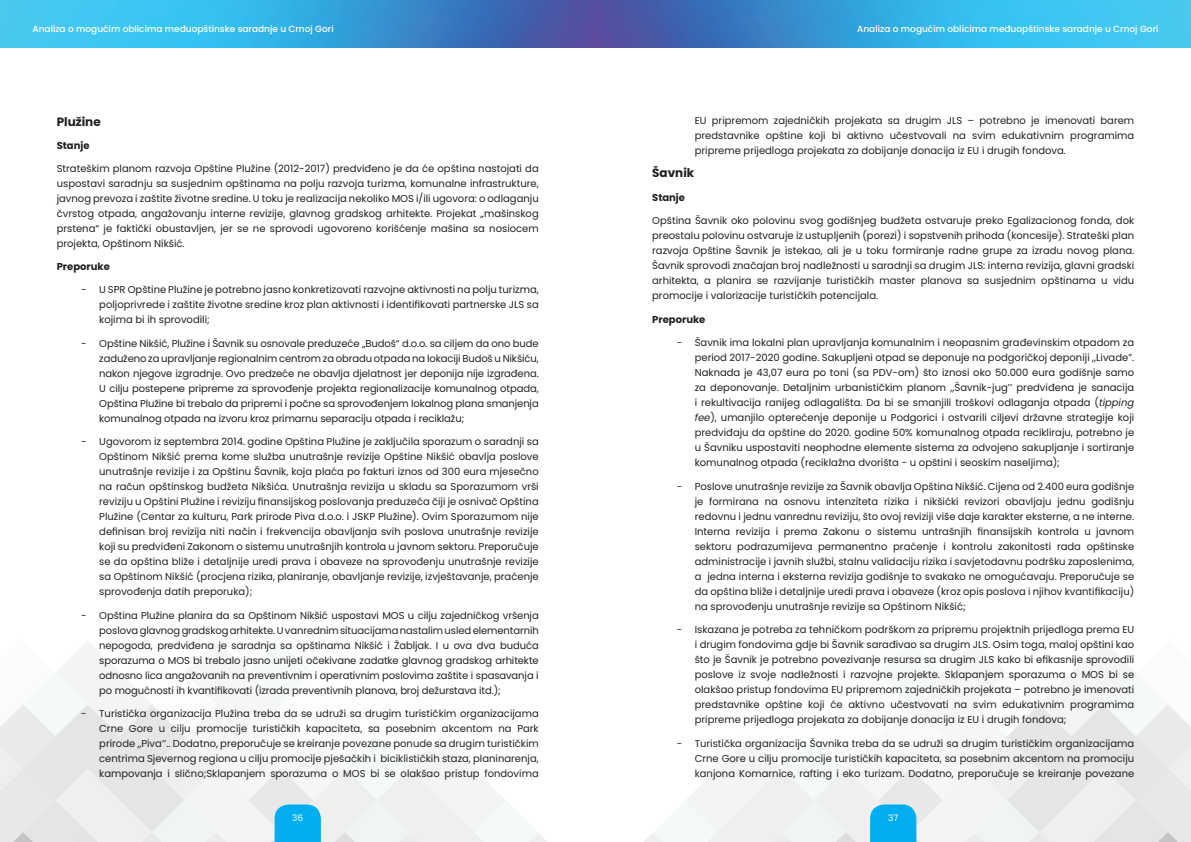
<style>
.page{position:relative;width:1191px;height:842px;background:#fff}
.page>*{position:absolute;margin:0;border:0;box-sizing:border-box;transform-origin:0 0}
.t1{font:700 12px "Poppins";color:#231f20}
.t2{font:10px/15px "Poppins";color:#231f20;text-align:justify}
.t3{font:700 10px "Poppins";color:#231f20}
.t4{font:500 9px "Poppins";color:#fff}
.t5{font:9px "Poppins";color:#fff}
.s1{font-style:italic}
</style>
<div class="page">
<svg style="left:0;top:0;width:595px;height:47px;background:#3b9ed7"></svg>
<svg style="left:595px;top:0;width:596px;height:47px;background:#3b9ed7"></svg>
<svg style="left:275px;top:804px;width:46px;height:38px;background:#0db1ee"></svg>
<svg style="left:870px;top:804px;width:46px;height:38px;background:#0db1ee"></svg>
<p class="t4" style="left:32px;top:24px;width:303px">Analiza o mogućim oblicima međuopštinske saradnje u Crnoj Gori</p>
<p class="t4" style="left:857px;top:24px;width:303px">Analiza o mogućim oblicima međuopštinske saradnje u Crnoj Gori</p>
<p class="t1" style="left:57px;top:115px;width:46px">Plužine</p>
<p class="t3" style="left:57px;top:139px;width:34px">Stanje</p>
<p class="t2" style="left:57px;top:161px;width:483px">Strateškim planom razvoja Opštine Plužine (2012-2017) predviđeno je da će opština nastojati da uspostavi saradnju sa susjednim opštinama na polju razvoja turizma, komunalne infrastrukture, javnog prevoza i zaštite životne sredine. U toku je realizacija nekoliko MOS i/ili ugovora: o odlaganju čvrstog otpada, angažovanju interne revizije, glavnog gradskog arhitekte. Projekat „mašinskog prstena“ je faktički obustavljen, jer se ne sprovodi ugovoreno korišćenje mašina sa nosiocem projekta, Opštinom Nikšić.</p>
<p class="t3" style="left:57px;top:260px;width:55px">Preporuke</p>
<p class="t2" style="left:99px;top:282px;width:441px;text-indent:-18px">- U SPR Opštine Plužine je potrebno jasno konkretizovati razvojne aktivnosti na polju turizma, poljoprivrede i zaštite životne sredine kroz plan aktivnosti i identifikovati partnerske JLS sa kojima bi ih sprovodili;</p>
<p class="t2" style="left:99px;top:336px;width:441px;text-indent:-18px">- Opštine Nikšić, Plužine i Šavnik su osnovale preduzeće „Budoš“ d.o.o. sa ciljem da ono bude zaduženo za upravljanje regionalnim centrom za obradu otpada na lokaciji Budoš u Nikšiću, nakon njegove izgradnje. Ovo predzeće ne obavlja djelatnost jer deponija nije izgrađena.<br>U cilju postepene pripreme za sprovođenje projekta regionalizacije komunalnog otpada, Opština Plužine bi trebalo da pripremi i počne sa sprovođenjem lokalnog plana smanjenja komunalnog otpada na izvoru kroz primarnu separaciju otpada i reciklažu;</p>
<p class="t2" style="left:99px;top:434px;width:441px;text-indent:-18px">- Ugovorom iz septembra 2014. godine Opština Plužine je zaključila sporazum o saradnji sa Opštinom Nikšić prema kome služba unutrašnje revizije Opštine Nikšić obavlja poslove unutrašnje revizije i za Opštinu Šavnik, koja plaća po fakturi iznos od 300 eura mjesečno na račun opštinskog budžeta Nikšića. Unutrašnja revizija u skladu sa Sporazumom vrši reviziju u Opštini Plužine i reviziju finansijskog poslovanja preduzeća čiji je osnivač Opština Plužine (Centar za kulturu, Park prirode Piva d.o.o. i JSKP Plužine). Ovim Sporazumom nije definisan broj revizija niti način i frekvencija obavljanja svih poslova unutrašnje revizije koji su predviđeni Zakonom o sistemu unutrašnjih kontrola u javnom sektoru. Preporučuje se da opština bliže i detaljnije uredi prava i obaveze na sprovođenju unutrašnje revizije sa Opštinom Nikšić (procjena rizika, planiranje, obavljanje revizije, izvještavanje, praćenje sprovođenja datih preporuka);</p>
<p class="t2" style="left:99px;top:608px;width:441px;text-indent:-18px">- Opština Plužine planira da sa Opštinom Nikšić uspostavi MOS u cilju zajedničkog vršenja poslova glavnog gradskog arhitekte. U vanrednim situacijama nastalim usled elementarnih nepogoda, predviđena je saradnja sa opštinama Nikšić i Žabljak. I u ova dva buduća sporazuma o MOS bi trebalo jasno unijeti očekivane zadatke glavnog gradskog arhitekte odnosno lica angažovanih na preventivnim i operativnim poslovima zaštite i spasavanja i po mogućnosti ih kvantifikovati (izrada preventivnih planova, broj dežurstava itd.);</p>
<p class="t2" style="left:99px;top:706px;width:441px;text-indent:-18px">- Turistička organizacija Plužina treba da se udruži sa drugim turističkim organizacijama Crne Gore u cilju promocije turističkih kapaciteta, sa posebnim akcentom na Park prirode ,,Piva’’.. Dodatno, preporučuje se kreiranje povezane ponude sa drugim turističkim centrima Sjevernog regiona u cilju promocije pješačkih i biciklističkih staza, planinarenja, kampovanja i slično;Sklapanjem sporazuma o MOS bi se olakšao pristup fondovima</p>
<p class="t2" style="left:694px;top:113px;width:441px">EU pripremom zajedničkih projekata sa drugim JLS – potrebno je imenovati barem predstavnike opštine koji bi aktivno učestvovali na svim edukativnim programima pripreme prijedloga projekata za dobijanje donacija iz EU i drugih fondova.</p>
<p class="t1" style="left:652px;top:166px;width:44px">Šavnik</p>
<p class="t3" style="left:652px;top:192px;width:34px">Stanje</p>
<p class="t2" style="left:652px;top:213px;width:483px">Opština Šavnik oko polovinu svog godišnjeg budžeta ostvaruje preko Egalizacionog fonda, dok preostalu polovinu ostvaruje iz ustupljenih (porezi) i sopstvenih prihoda (koncesije). Strateški plan razvoja Opštine Šavnik je istekao, ali je u toku formiranje radne grupe za izradu novog plana.<br>Šavnik sprovodi značajan broj nadležnosti u saradnji sa drugim JLS: interna revizija, glavni gradski arhitekta, a planira se razvijanje turističkih master planova sa susjednim opštinama u vidu promocije i valorizacije turističkih potencijala.</p>
<p class="t3" style="left:652px;top:314px;width:55px">Preporuke</p>
<p class="t2" style="left:694px;top:335px;width:441px;text-indent:-18px">- Šavnik ima lokalni plan upravljanja komunalnim i neopasnim građevinskim otpadom za period 2017-2020 godine. Sakupljeni otpad se deponuje na podgoričkoj deponiji ,,Livade”.<br>Naknada je 43,07 eura po toni (sa PDV-om) što iznosi oko 50.000 eura godišnje samo za deponovanje. Detaljnim urbanističkim planom ,,Šavnik-jug’’ predviđena je sanacija i rekultivacija ranijeg odlagališta. Da bi se smanjili troškovi odlaganja otpada (<span class="s1">tipping fee</span>), umanjilo opterećenje deponije u Podgorici i ostvarili ciljevi državne strategije koji predviđaju da opštine do 2020. godine 50% komunalnog otpada recikliraju, potrebno je u Šavniku uspostaviti neophodne elemente sistema za odvojeno sakupljanje i sortiranje komunalnog otpada (reciklažna dvorišta - u opštini i seoskim naseljima);</p>
<p class="t2" style="left:694px;top:479px;width:441px;text-indent:-18px">- Poslove unutrašnje revizije za Šavnik obavlja Opština Nikšić. Cijena od 2.400 eura godišnje je formirana na osnovu intenziteta rizika i nikšićki revizori obavljaju jednu godišnju redovnu i jednu vanrednu reviziju, što ovoj reviziji više daje karakter eksterne, a ne interne.<br>Interna revizija i prema Zakonu o sistemu untrašnjih finansijskih kontrola u javnom sektoru podrazumijeva permanentno praćenje i kontrolu zakonitosti rada opštinske administracije i javnih službi, stalnu validaciju rizika i savjetodavnu podršku zaposlenima, a jedna interna i eksterna revizija godišnje to svakako ne omogućavaju. Preporučuje se da opština bliže i detaljnije uredi prava i obaveze (kroz opis poslova i njihov kvantifikaciju) na sprovođenju unutrašnje revizije sa Opštinom Nikšić;</p>
<p class="t2" style="left:694px;top:622px;width:441px;text-indent:-18px">- Iskazana je potreba za tehničkom podrškom za pripremu projektnih prijedloga prema EU i drugim fondovima gdje bi Šavnik sarađivao sa drugim JLS. Osim toga, maloj opštini kao što je Šavnik je potrebno povezivanje resursa sa drugim JLS kako bi efikasnije sprovodili poslove iz svoje nadležnosti i razvojne projekte. Sklapanjem sporazuma o MOS bi se olakšao pristup fondovima EU pripremom zajedničkih projekata – potrebno je imenovati predstavnike opštine koji će aktivno učestvovati na svim edukativnim programima pripreme prijedloga projekata za dobijanje donacija iz EU i drugih fondova;</p>
<p class="t2" style="left:694px;top:736px;width:441px;text-indent:-18px">- Turistička organizacija Šavnika treba da se udruži sa drugim turističkim organizacijama Crne Gore u cilju promocije turističkih kapaciteta, sa posebnim akcentom na promociju kanjona Komarnice, rafting i eko turizam. Dodatno, preporučuje se kreiranje povezane</p>
<p class="t5" style="left:292px;top:812px;width:13px">36</p>
<p class="t5" style="left:888px;top:812px;width:12px">37</p>
</div>
